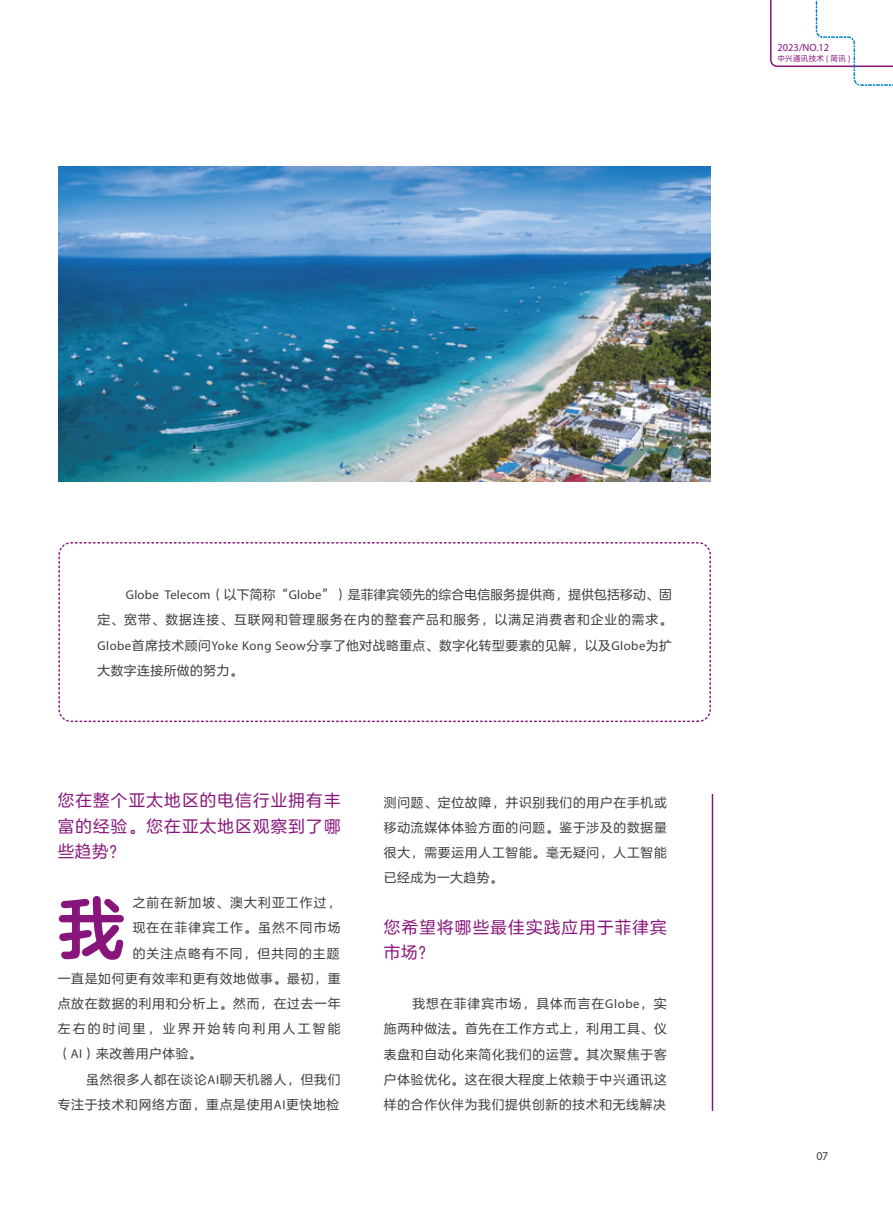
<style>
.page{position:relative;width:893px;height:1212px;background:#fff}
.page>*{position:absolute;margin:0;border:0;box-sizing:border-box;transform-origin:0 0}
.t1{font:67.5px "FZLANTY ZHONGCUJW GB1 0";color:#88157b}
.t2{font:16.5px/25.2px "FZLANTY JW GB1 0";letter-spacing:.075em;color:#88157b}
.t3{font:12.75px/25.2px "FZLANTY JW GB1 0";letter-spacing:.06em;color:#3f3b3a;text-align:justify}
.t4{font:12.75px "FZLANTY JW GB1 0";letter-spacing:.09em;color:#3f3b3a}
.t5{font:12.75px "FZLANTY JW GB1 0";letter-spacing:.175em;color:#3f3b3a}
.t6{font:12.75px "FZLANTY JW GB1 0";letter-spacing:.085em;color:#3f3b3a}
.t7{font:12.75px "FZLANTY JW GB1 0";letter-spacing:.04em;color:#3f3b3a}
.t8{font:12px "Myriad Pro";color:#3e3a39}
.t9{font:10.5px "Myriad Pro";color:#88157b}
.t10{font:7.5px "FZLANTY JW GB1 0";letter-spacing:.04em;color:#88157b}
.s1{font-family:"Myriad Pro"}
</style>
<div class="page">
<svg style="left:770px;top:0;width:123px;height:86px"></svg>
<hr style="left:712px;top:794px;width:1px;height:317px;background:#88157b">
<div style="left:58px;top:542px;width:653px;height:180px;border:2px dashed #88157b;border-radius:12px"></div>
<img style="left:59px;top:166px;width:651px;height:316px">
<p class="t9" style="left:777px;top:41px;width:53px">2023/NO.12</p>
<p class="t10" style="left:777px;top:54px;width:74px">中兴通讯技术 ( 简讯 )</p>
<p class="t3" style="left:97px;top:583px;width:576px;text-indent:28px"><span class="s1">Globe Telecom</span>（以下简称“<span class="s1">Globe</span>”）是菲律宾领先的综合电信服务提供商，提供包括移动、固定、宽带、数据连接、互联网和管理服务在内的整套产品和服务，以满足消费者和企业的需求。<span class="s1">Globe</span>首席技术顾问<span class="s1">Yoke Kong Seow</span>分享了他对战略重点、数字化转型要素的见解，以及<span class="s1">Globe</span>为扩大数字连接所做的努力。</p>
<p class="t2" style="left:58px;top:788px;width:284px;text-align:justify">您在整个亚太地区的电信行业拥有丰富的经验。您在亚太地区观察到了哪些趋势？</p>
<p class="t4" style="left:133px;top:896px;width:209px">之前在新加坡、澳大利亚工作过，</p>
<p class="t4" style="left:133px;top:921px;width:209px">现在在菲律宾工作。虽然不同市场</p>
<p class="t6" style="left:133px;top:946px;width:208px">的关注点略有不同，但共同的主题</p>
<p class="t3" style="left:58px;top:966px;width:284px">一直是如何更有效率和更有效地做事。最初，重</p>
<p class="t3" style="left:58px;top:991px;width:284px">点放在数据的利用和分析上。然而，在过去一年</p>
<p class="t5" style="left:58px;top:1022px;width:284px">左右的时间里，业界开始转向利用人工智能</p>
<p class="t7" style="left:58px;top:1047px;width:145px">（<span class="s1">AI</span>）来改善用户体验。</p>
<p class="t3" style="left:86px;top:1067px;width:256px">虽然很多人都在谈论<span class="s1">AI</span>聊天机器人，但我们</p>
<p class="t3" style="left:58px;top:1092px;width:283px">专注于技术和网络方面，重点是使用<span class="s1">AI</span>更快地检</p>
<h1 class="t1" style="left:58px;top:891px;width:69px">我</h1>
<p class="t3" style="left:384px;top:790px;width:284px">测问题、定位故障，并识别我们的用户在手机或移动流媒体体验方面的问题。鉴于涉及的数据量很大，需要运用人工智能。毫无疑问，人工智能已经成为一大趋势。</p>
<p class="t2" style="left:384px;top:915px;width:284px">您希望将哪些最佳实践应用于菲律宾市场？</p>
<p class="t3" style="left:384px;top:991px;width:284px;text-indent:28px">我想在菲律宾市场，具体而言在<span class="s1">Globe</span>，实施两种做法。首先在工作方式上，利用工具、仪表盘和自动化来简化我们的运营。其次聚焦于客户体验优化。这在很大程度上依赖于中兴通讯这样的合作伙伴为我们提供创新的技术和无线解决</p>
<p class="t8" style="left:816px;top:1148px;width:13px">07</p>
</div>
